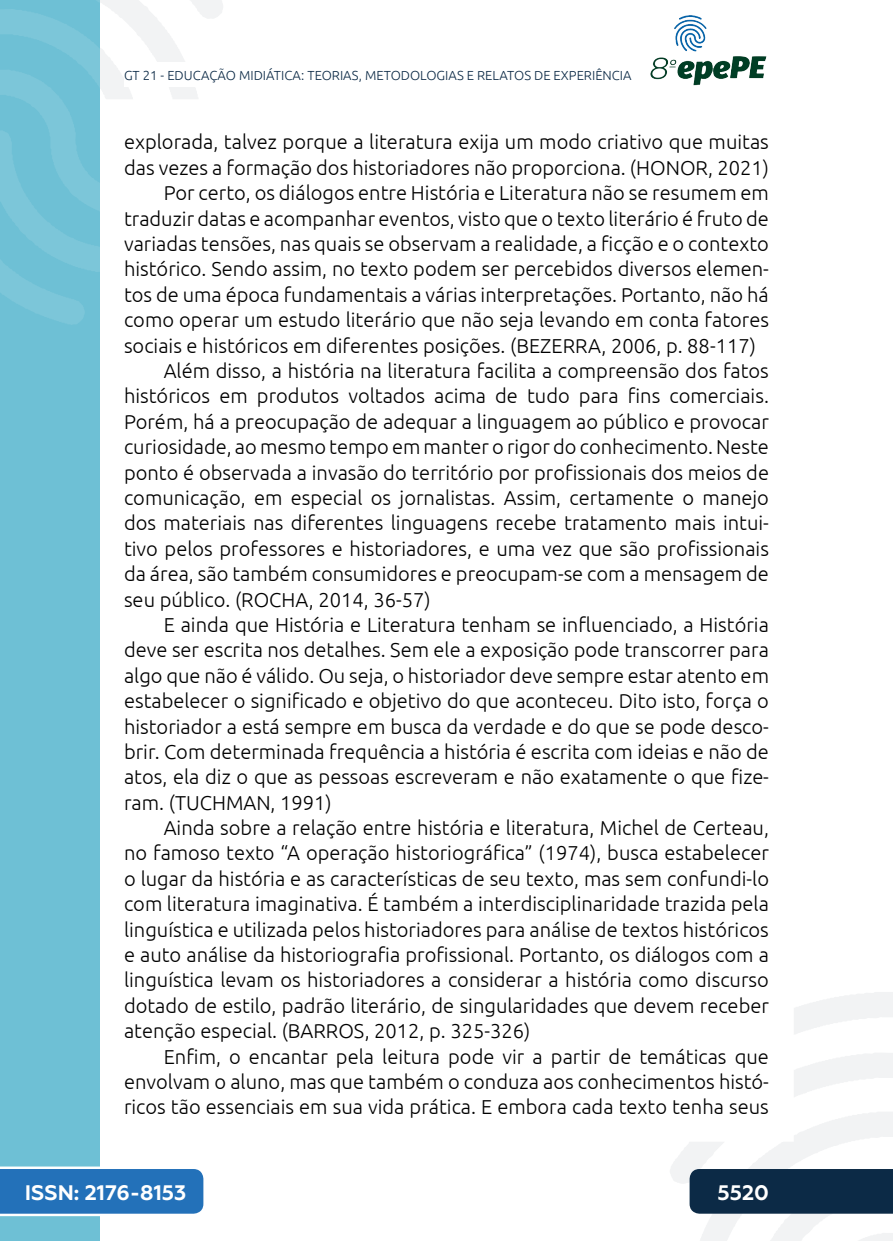
<style>
.page{position:relative;width:893px;height:1241px;background:#fff}
.page>*{position:absolute;margin:0;border:0;box-sizing:border-box;transform-origin:0 0}
.t1{font:700 21px "Geometria";color:#fff}
._5_CORPO{font:300 20.12px/25.4px "Ubuntu";color:#000;text-align:justify}
.t2{font:300 13.12px "Ubuntu";color:#0c2a46}
</style>
<div class="page">
<svg style="left:670px;top:992px;width:223px;height:248px"></svg>
<svg style="left:99px;top:0;width:124px;height:324px"></svg>
<img style="left:650px;top:15px;width:117px;height:71px">
<div style="left:0;top:0;width:99px;height:1240px;background:#6ec0d5"></div>
<svg style="left:0;top:0;width:99px;height:325px"></svg>
<svg style="left:0;top:1166px;width:203px;height:49px;background:#367dbf"></svg>
<div style="left:690px;top:1168px;width:203px;height:45px;background:#0c2a46"></div>
<div style="left:124px;top:62px;width:516px;height:25px;background:#fff"></div>
<p class="t2" style="left:124px;top:67px;width:509px">GT 21 - EDUCAÇÃO MIDIÁTICA: TEORIAS, METODOLOGIAS E RELATOS DE EXPERIÊNCIA</p>
<p class="_5_CORPO" style="left:124px;top:129px;width:646px">explorada, talvez porque a literatura exija um modo criativo que muitas das vezes a formação dos historiadores não proporciona. (HONOR, 2021)</p>
<p class="_5_CORPO" style="left:124px;top:180px;width:646px;text-indent:40px">Por certo, os diálogos entre História e Literatura não se resumem em traduzir datas e acompanhar eventos, visto que o texto literário é fruto de variadas tensões, nas quais se observam a realidade, a ficção e o contexto histórico. Sendo assim, no texto podem ser percebidos diversos elemen&shy;tos de uma época fundamentais a várias interpretações. Portanto, não há como operar um estudo literário que não seja levando em conta fatores sociais e históricos em diferentes posições. (BEZERRA, 2006, p. 88-117)</p>
<p class="_5_CORPO" style="left:124px;top:357px;width:646px;text-indent:40px">Além disso, a história na literatura facilita a compreensão dos fatos históricos em produtos voltados acima de tudo para fins comerciais.<br>Porém, há a preocupação de adequar a linguagem ao público e provocar curiosidade, ao mesmo tempo em manter o rigor do conhecimento. Neste ponto é observada a invasão do território por profissionais dos meios de comunicação, em especial os jornalistas. Assim, certamente o manejo dos materiais nas diferentes linguagens recebe tratamento mais intui&shy;tivo pelos professores e historiadores, e uma vez que são profissionais da área, são também consumidores e preocupam-se com a mensagem de seu público. (ROCHA, 2014, 36-57)</p>
<p class="_5_CORPO" style="left:124px;top:611px;width:646px;text-indent:40px">E ainda que História e Literatura tenham se influenciado, a História deve ser escrita nos detalhes. Sem ele a exposição pode transcorrer para algo que não é válido. Ou seja, o historiador deve sempre estar atento em estabelecer o significado e objetivo do que aconteceu. Dito isto, força o historiador a está sempre em busca da verdade e do que se pode desco&shy;brir. Com determinada frequência a história é escrita com ideias e não de atos, ela diz o que as pessoas escreveram e não exatamente o que fize&shy;ram. (TUCHMAN, 1991)</p>
<p class="_5_CORPO" style="left:124px;top:814px;width:646px;text-indent:40px">Ainda sobre a relação entre história e literatura, Michel de Certeau, no famoso texto “A operação historiográfica” (1974), busca estabelecer o lugar da história e as características de seu texto, mas sem confundi-lo com literatura imaginativa. É também a interdisciplinaridade trazida pela linguística e utilizada pelos historiadores para análise de textos históricos e auto análise da historiografia profissional. Portanto, os diálogos com a linguística levam os historiadores a considerar a história como discurso dotado de estilo, padrão literário, de singularidades que devem receber atenção especial. (BARROS, 2012, p. 325-326)</p>
<p class="_5_CORPO" style="left:124px;top:1043px;width:646px;text-indent:40px">Enfim, o encantar pela leitura pode vir a partir de temáticas que envolvam o aluno, mas que também o conduza aos conhecimentos histó&shy;ricos tão essenciais em sua vida prática. E embora cada texto tenha seus</p>
<p class="t1" style="left:25px;top:1179px;width:163px">ISSN: 2176-8153</p>
<p class="t1" style="left:717px;top:1179px;width:53px">5520</p>
</div>
